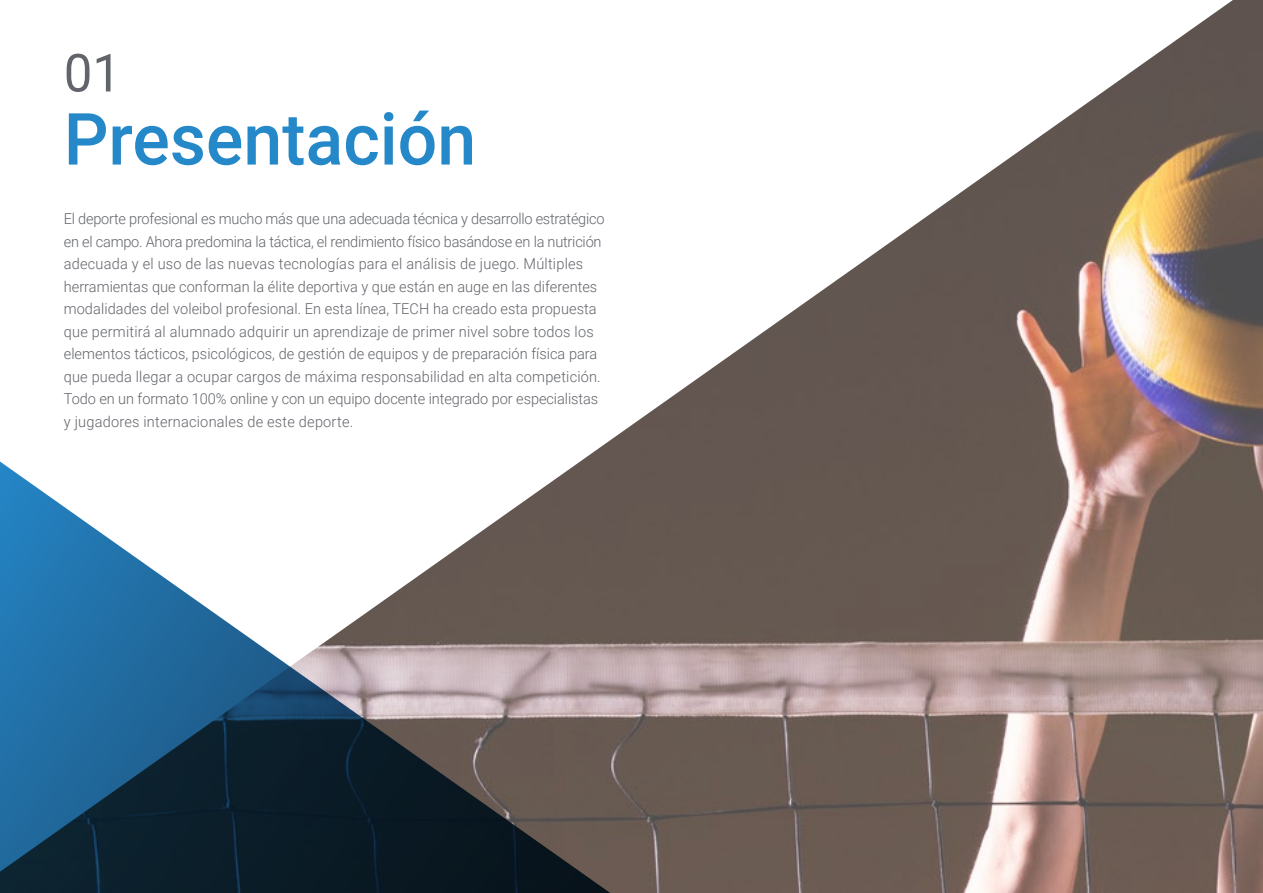
<style>
.page{position:relative;width:1263px;height:893px;background:#fff}
.page>*{position:absolute;margin:0;border:0;box-sizing:border-box;transform-origin:0 0}
.t1{font:500 72px "Roboto";color:#2488c9}
.t2{font:52.5px "Roboto";color:#61646a}
.t3{font:300 15px/22.5px "Roboto";color:#61646a}
</style>
<div class="page">
<img style="left:602px;top:0;width:661px;height:893px">
<svg style="left:0;top:446px;width:640px;height:447px"></svg>
<h2 class="t2" style="left:64px;top:36px;width:59px">01</h2>
<h1 class="t1" style="left:64px;top:89px;width:414px">Presentación</h1>
<p class="t3" style="left:64px;top:207px;width:542px">El deporte profesional es mucho más que una adecuada técnica y desarrollo estratégico en el campo. Ahora predomina la táctica, el rendimiento físico basándose en la nutrición adecuada y el uso de las nuevas tecnologías para el análisis de juego. Múltiples herramientas que conforman la élite deportiva y que están en auge en las diferentes modalidades del voleibol profesional. En esta línea, TECH ha creado esta propuesta que permitirá al alumnado adquirir un aprendizaje de primer nivel sobre todos los elementos tácticos, psicológicos, de gestión de equipos y de preparación física para que pueda llegar a ocupar cargos de máxima responsabilidad en alta competición.<br>Todo en un formato 100% online y con un equipo docente integrado por especialistas y jugadores internacionales de este deporte.</p>
</div>
